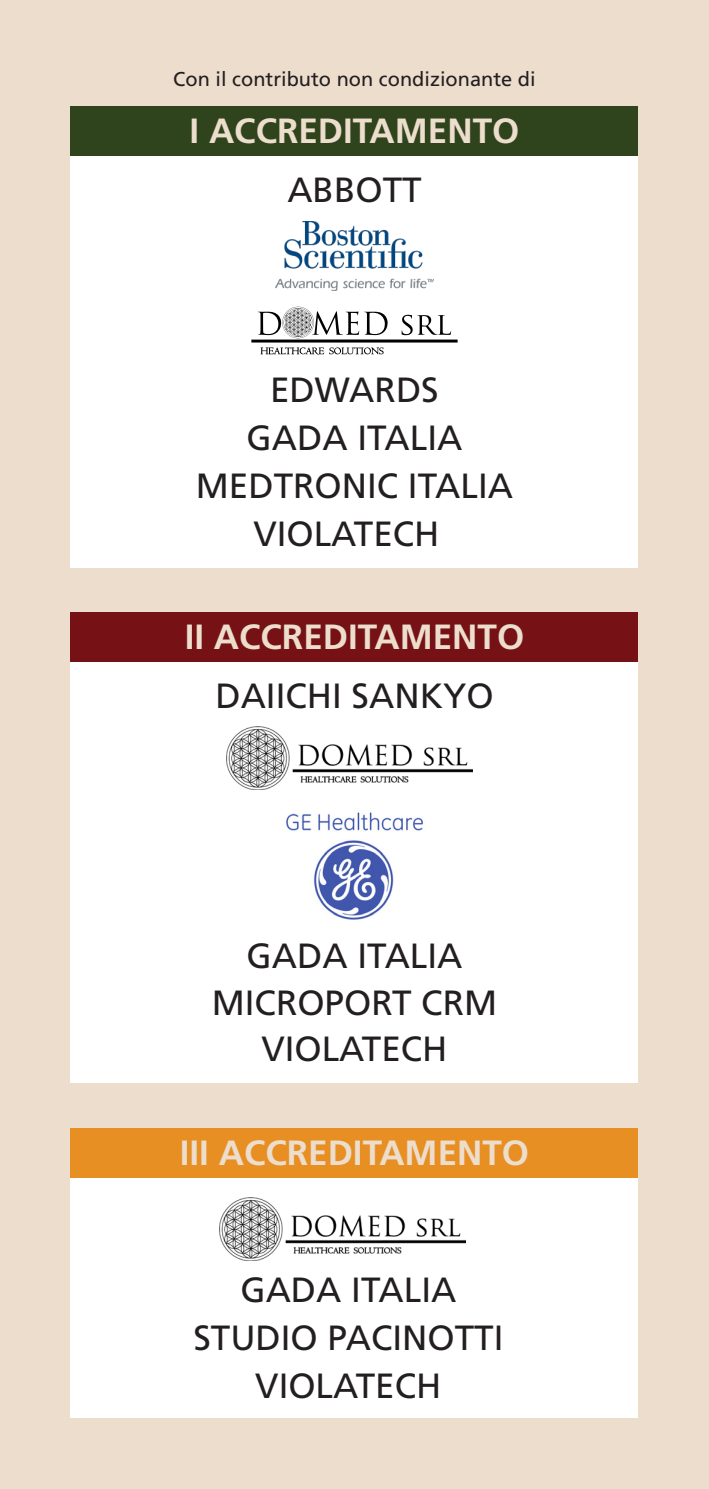
<style>
.page{position:relative;width:709px;height:1489px;background:#fff}
.page>*{position:absolute;margin:0;border:0;box-sizing:border-box;transform-origin:0 0}
.t1{font:35px/47.8px "Frutiger";color:#231f20;text-align:center}
.t2{font:700 35px "Frutiger";color:#ecddcc}
.t3{font:20px "Frutiger";color:#231f20}
</style>
<div class="page">
<div style="left:0;top:0;width:709px;height:1488px;background:#ecddcc"></div>
<div style="left:71px;top:156px;width:567px;height:411px;background:#fff"></div>
<img style="left:275px;top:221px;width:159px;height:70px">
<svg style="left:251px;top:307px;width:206px;height:47px"></svg>
<div style="left:71px;top:106px;width:567px;height:50px;background:#2f441d"></div>
<div style="left:71px;top:662px;width:567px;height:420px;background:#fff"></div>
<img style="left:226px;top:726px;width:246px;height:63px">
<img style="left:286px;top:812px;width:138px;height:19px">
<img style="left:313px;top:840px;width:81px;height:79px">
<div style="left:71px;top:612px;width:567px;height:50px;background:#761215"></div>
<div style="left:71px;top:1147px;width:567px;height:270px;background:#fff"></div>
<img style="left:220px;top:1197px;width:246px;height:63px">
<div style="left:71px;top:1127px;width:567px;height:50px;background:#e78f23"></div>
<p class="t3" style="left:173px;top:68px;width:364px">Con il contributo non condizionante di</p>
<p class="t2" style="left:189px;top:111px;width:331px">I ACCREDITAMENTO</p>
<p class="t1" style="left:287px;top:165px;width:136px">ABBOTT</p>
<p class="t1" style="left:196px;top:366px;width:318px">EDWARDS<br>GADA ITALIA<br>MEDTRONIC ITALIA<br>VIOLATECH</p>
<p class="t2" style="left:185px;top:616px;width:341px">II ACCREDITAMENTO</p>
<p class="t1" style="left:215px;top:671px;width:280px">DAIICHI SANKYO</p>
<p class="t1" style="left:246px;top:931px;width:217px">GADA ITALIA</p>
<p class="t1" style="left:212px;top:978px;width:287px;line-height:47px">MICROPORT CRM<br>VIOLATECH</p>
<p class="t2" style="left:180px;top:1131px;width:351px">III ACCREDITAMENTO</p>
<p class="t1" style="left:240px;top:1265px;width:217px">GADA ITALIA</p>
<p class="t1" style="left:193px;top:1313px;width:311px">STUDIO PACINOTTI<br>VIOLATECH</p>
</div>
